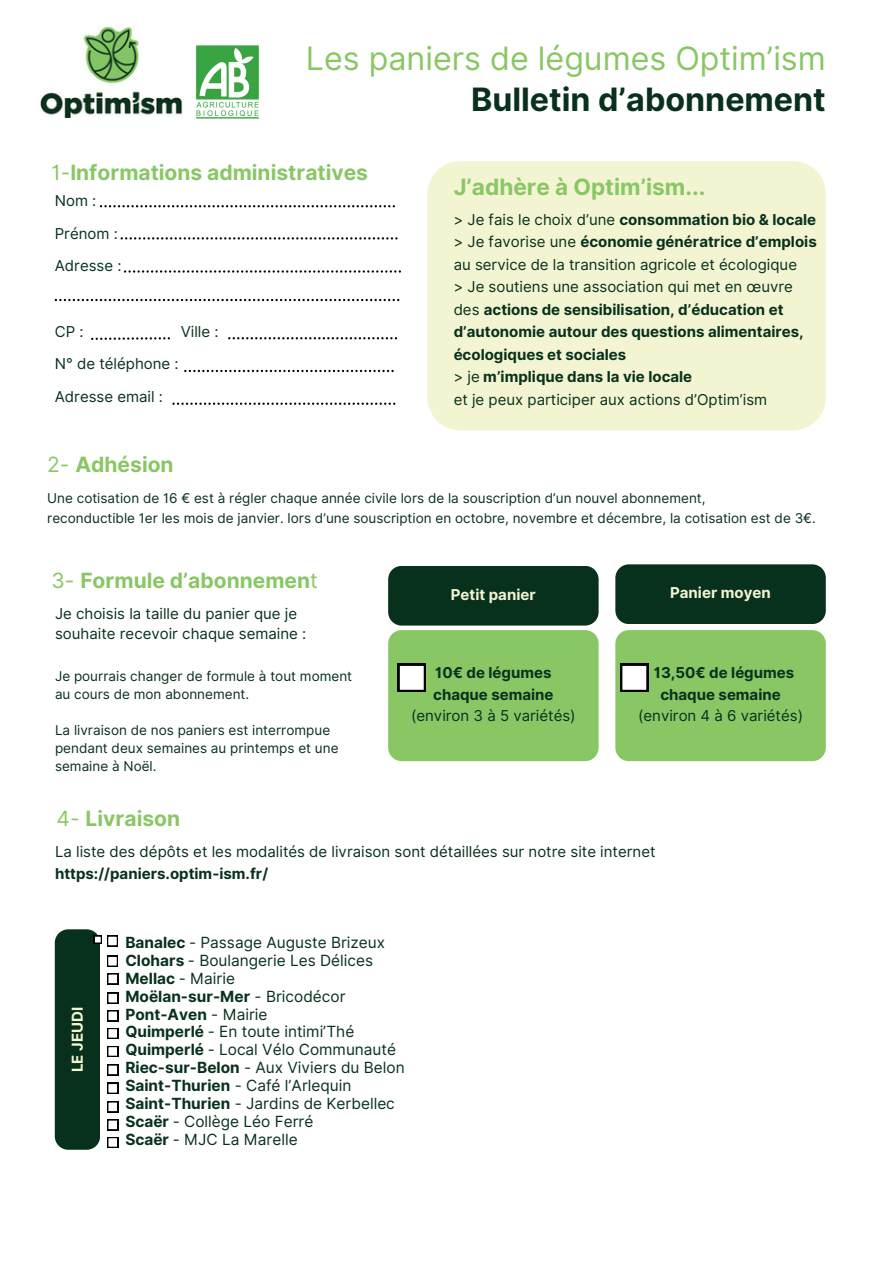
<style>
.page{position:relative;width:894px;height:1264px;background:#fff}
.page>*{position:absolute;margin:0;border:0;box-sizing:border-box;transform-origin:0 0}
.t1{font:32.25px "Inter";color:#89c765}
.t2{font:700 32.25px "Inter";color:#08311d}
.t3{font:700 22.5px "Inter";color:#89c765}
.t4{font:700 21px "Inter";color:#89c765}
.t5{font:15.45px "Inter";color:#08311d}
.t6{font:700 15.45px "Inter";color:#08311d}
.t7{font:15px/20.2px "Inter";color:#08311d}
.t8{font:700 15px/22.5px "Inter";color:#08311d}
.t9{font:700 15px "Inter";color:#f3f4d1}
.t10{font:13.5px/18px "Inter";color:#08311d}
.s1{font-weight:400}
.s2{font-weight:700}
</style>
<div class="page">
<img style="left:40px;top:26px;width:143px;height:92px">
<img style="left:196px;top:45px;width:63px;height:73px">
<div style="left:427px;top:161px;width:398px;height:269px;background:#f3f4d1"></div>
<svg style="left:100px;top:205px;width:295px;height:2px"></svg>
<svg style="left:120px;top:237px;width:277px;height:2px"></svg>
<svg style="left:124px;top:270px;width:277px;height:3px"></svg>
<svg style="left:55px;top:299px;width:344px;height:2px"></svg>
<svg style="left:228px;top:337px;width:169px;height:2px"></svg>
<svg style="left:91px;top:337px;width:79px;height:3px"></svg>
<svg style="left:184px;top:370px;width:209px;height:2px"></svg>
<svg style="left:172px;top:402px;width:223px;height:3px"></svg>
<div style="left:615px;top:564px;width:210px;height:60px;background:#08311d;border-radius:14px"></div>
<div style="left:388px;top:566px;width:210px;height:59px;background:#08311d;border-radius:14px"></div>
<div style="left:388px;top:630px;width:210px;height:131px;background:#89c765;border-radius:14px"></div>
<div style="left:615px;top:630px;width:210px;height:131px;background:#89c765;border-radius:13px"></div>
<div style="left:397px;top:663px;width:29px;height:29px;background:#000"></div>
<svg style="left:399px;top:665px;width:25px;height:25px"></svg>
<div style="left:620px;top:663px;width:28px;height:29px;background:#000"></div>
<svg style="left:622px;top:665px;width:25px;height:25px"></svg>
<div style="left:55px;top:929px;width:45px;height:220px;background:#08311d;border-radius:14px"></div>
<svg style="left:107px;top:955px;width:11px;height:11px"></svg>
<svg style="left:107px;top:973px;width:11px;height:11px"></svg>
<svg style="left:107px;top:992px;width:11px;height:11px"></svg>
<svg style="left:107px;top:1010px;width:11px;height:11px"></svg>
<svg style="left:107px;top:1028px;width:11px;height:10px"></svg>
<svg style="left:107px;top:1046px;width:11px;height:10px"></svg>
<svg style="left:107px;top:1064px;width:11px;height:11px"></svg>
<svg style="left:107px;top:1082px;width:11px;height:11px"></svg>
<svg style="left:107px;top:1101px;width:11px;height:11px"></svg>
<svg style="left:107px;top:1119px;width:11px;height:11px"></svg>
<svg style="left:107px;top:1137px;width:11px;height:10px"></svg>
<svg style="left:94px;top:935px;width:24px;height:11px"></svg>
<p class="t1" style="left:306px;top:39px;width:521px">Les paniers de légumes Optim’ism</p>
<p class="t2" style="left:471px;top:80px;width:356px">Bulletin d’abonnement</p>
<p class="t4" style="left:51px;top:160px;width:318px"><span class="s1">1-</span>Informations administratives</p>
<h2 class="t7" style="left:55px;top:190px;width:43px">Nom :</h2>
<h1 class="t7" style="left:55px;top:223px;width:65px">Prénom :</h1>
<h4 class="t7" style="left:55px;top:256px;width:68px">Adresse :</h4>
<p class="t7" style="left:55px;top:321px;width:30px">CP :</p>
<p class="t7" style="left:181px;top:321px;width:39px">Ville :</p>
<p class="t7" style="left:55px;top:353px;width:125px">N° de téléphone :</p>
<p class="t7" style="left:55px;top:386px;width:110px">Adresse email :</p>
<h4 class="t3" style="left:453px;top:173px;width:253px">J’adhère à Optim’ism...</h4>
<p class="t8" style="left:453px;top:208px;width:364px"><span class="s1">&gt; Je fais le choix d’une</span> consommation bio &amp; locale</p>
<p class="t8" style="left:453px;top:230px;width:364px"><span class="s1">&gt; Je favorise une</span> économie génératrice d’emplois</p>
<h4 class="t7" style="left:453px;top:254px;width:345px">au service de la transition agricole et écologique</h4>
<p class="t7" style="left:453px;top:276px;width:341px">&gt; Je soutiens une association qui met en œuvre</p>
<p class="t8" style="left:453px;top:298px;width:351px"><span class="s1">des</span> actions de sensibilisation, d’éducation et d’autonomie autour des questions alimentaires, écologiques et sociales</p>
<p class="t8" style="left:453px;top:365px;width:240px"><span class="s1">&gt; je</span> m’implique dans la vie locale</p>
<h6 class="t7" style="left:453px;top:389px;width:315px">et je peux participer aux actions d’Optim’ism</h6>
<p class="t4" style="left:47px;top:452px;width:128px"><span class="s1">2-</span> Adhésion</p>
<p class="t10" style="left:47px;top:489px;width:659px">Une cotisation de 16 € est à régler chaque année civile lors de la souscription d’un nouvel abonnement,</p>
<p class="t10" style="left:47px;top:509px;width:770px">reconductible 1er les mois de janvier. lors d’une souscription en octobre, novembre et décembre, la cotisation est de 3€.</p>
<h6 class="t4" style="left:51px;top:567px;width:268px"><span class="s1">3-</span> Formule d’abonnemen<span class="s1">t</span></h6>
<p class="t7" style="left:55px;top:603px;width:253px">Je choisis la taille du panier que je souhaite recevoir chaque semaine :</p>
<p class="t10" style="left:55px;top:667px;width:298px">Je pourrais changer de formule à tout moment au cours de mon abonnement.</p>
<p class="t10" style="left:55px;top:721px;width:285px">La livraison de nos paniers est interrompue pendant deux semaines au printemps et une semaine à Noël.</p>
<h4 class="t4" style="left:56px;top:805px;width:125px"><span class="s1">4-</span> Livraison</h4>
<p class="t7" style="left:55px;top:840px;width:602px;line-height:22.5px">La liste des dépôts et les modalités de livraison sont détaillées sur notre site internet <span class="s2">https://paniers.optim-ism.fr/</span></p>
<p class="t9" style="left:451px;top:585px;width:86px">Petit panier</p>
<p class="t9" style="left:670px;top:583px;width:102px">Panier moyen</p>
<p class="t8" style="left:435px;top:661px;width:118px">10€ de légumes</p>
<h3 class="t8" style="left:433px;top:683px;width:122px">chaque semaine</h3>
<p class="t7" style="left:411px;top:705px;width:166px">(environ 3 à 5 variétés)</p>
<p class="t8" style="left:653px;top:661px;width:142px">13,50€ de légumes</p>
<p class="t8" style="left:660px;top:683px;width:122px">chaque semaine</p>
<p class="t7" style="left:638px;top:705px;width:166px">(environ 4 à 6 variétés)</p>
<h5 class="t9" style="left:69px;top:1072px;width:66px;rotate:-90deg">LE JEUDI</h5>
<p class="t5" style="left:125px;top:933px;width:261px"><span class="s2">Banalec</span> - Passage Auguste Brizeux</p>
<p class="t5" style="left:125px;top:951px;width:249px"><span class="s2">Clohars</span> - Boulangerie Les Délices</p>
<p class="t5" style="left:125px;top:969px;width:111px"><span class="s2">Mellac</span> - Mairie</p>
<p class="t6" style="left:125px;top:986px;width:222px">Moëlan-sur-Mer <span class="s1">- Bricodécor</span></p>
<p class="t6" style="left:125px;top:1004px;width:144px">Pont-Aven <span class="s1">- Mairie</span></p>
<p class="t5" style="left:125px;top:1022px;width:230px"><span class="s2">Quimperlé</span> - En toute intimi’Thé</p>
<p class="t5" style="left:125px;top:1040px;width:272px"><span class="s2">Quimperlé</span> - Local Vélo Communauté</p>
<p class="t5" style="left:125px;top:1058px;width:281px"><span class="s2">Riec-sur-Belon</span> - Aux Viviers du Belon</p>
<p class="t5" style="left:125px;top:1076px;width:227px"><span class="s2">Saint-Thurien</span> - Café l’Arlequin</p>
<p class="t5" style="left:125px;top:1094px;width:271px"><span class="s2">Saint-Thurien</span> - Jardins de Kerbellec</p>
<p class="t5" style="left:125px;top:1111px;width:189px"><span class="s2">Scaër</span> - Collège Léo Ferré</p>
<p class="t5" style="left:125px;top:1129px;width:174px"><span class="s2">Scaër</span> - MJC La Marelle</p>
</div>
